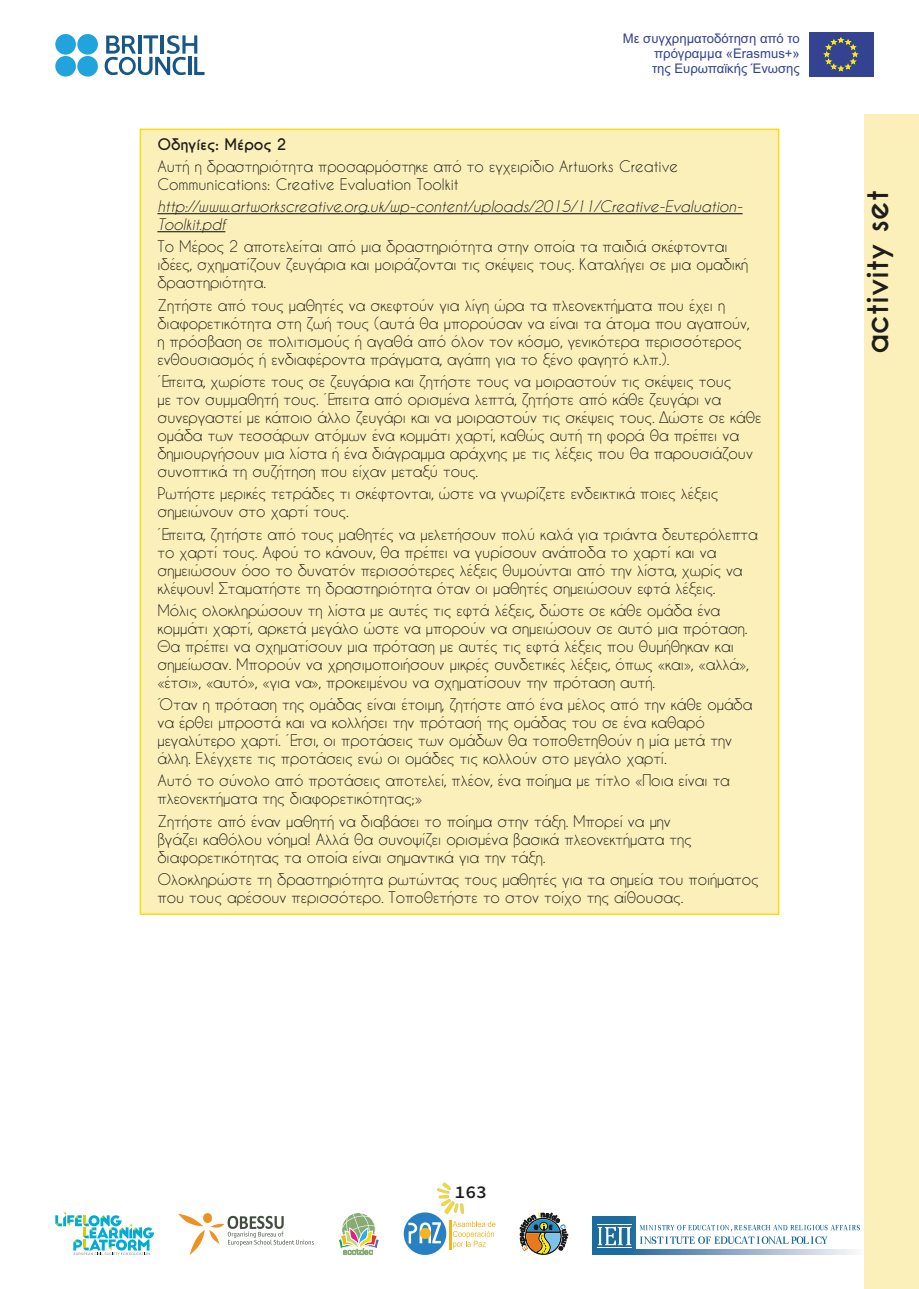
<style>
.page{position:relative;width:919px;height:1289px;background:#fff}
.page>*{position:absolute;margin:0;border:0;box-sizing:border-box;transform-origin:0 0}
.t1{font:700 30px "Caviar Dreams";color:#1d1d1c}
.t2{font:18px "Source Code Variable";color:#1d1d1c}
.plantillas_actividad{font:15px/18px "Caviar Dreams";color:#1d1d1c}
.plantillas_actividad-2{font:italic 15px/18px "Caviar Dreams";color:#1d1d1c}
.plantillas_actividad-3{font:700 15px "Caviar Dreams";color:#1d1d1c}
.t3{font:13.2px/14.9px "Arial";color:#334392;text-align:justify}
</style>
<div class="page">
<div style="left:864px;top:115px;width:54px;height:1173px;background:#fcf0ba"></div>
<div style="left:808px;top:32px;width:65px;height:45px;background:#334392"></div>
<svg style="left:823px;top:37px;width:34px;height:34px"></svg>
<div style="left:55px;top:34px;width:21px;height:21px;background:#21a4dd;border-radius:50%"></div>
<div style="left:77px;top:34px;width:21px;height:21px;background:#21a4dd;border-radius:50%"></div>
<div style="left:55px;top:56px;width:21px;height:21px;background:#21a4dd;border-radius:50%"></div>
<div style="left:77px;top:56px;width:21px;height:21px;background:#21a4dd;border-radius:50%"></div>
<svg style="left:105px;top:35px;width:99px;height:40px"></svg>
<svg style="left:520px;top:1212px;width:47px;height:42px"></svg>
<svg style="left:55px;top:1212px;width:99px;height:42px"></svg>
<svg style="left:592px;top:1216px;width:262px;height:38px;background:#719dbf"></svg>
<div style="left:636px;top:1216px;width:227px;height:32px;background:#fff"></div>
<svg style="left:640px;top:1224px;width:219px;height:19px"></svg>
<svg style="left:597px;top:1226px;width:34px;height:19px"></svg>
<hr style="left:597px;top:1223px;width:34px;height:1px;background:#fff">
<hr style="left:597px;top:1247px;width:34px;height:1px;background:#fff">
<svg style="left:178px;top:1213px;width:136px;height:41px"></svg>
<svg style="left:338px;top:1213px;width:41px;height:41px"></svg>
<div style="left:403px;top:1212px;width:43px;height:42px;background:#2680c1;border-radius:50%"></div>
<svg style="left:408px;top:1222px;width:33px;height:21px"></svg>
<div style="left:419px;top:1227px;width:12px;height:11px;background:#f2b420;border-radius:50%"></div>
<hr style="left:449px;top:1220px;width:2px;height:29px;background:#f2b420">
<svg style="left:452px;top:1221px;width:43px;height:27px"></svg>
<svg style="left:437px;top:1182px;width:27px;height:31px"></svg>
<div style="left:140px;top:129px;width:639px;height:786px;background:#fcf0ba;border:2px solid #f6de13"></div>
<hr style="left:157px;top:213px;width:585px;height:1px;background:#1d1d1c">
<hr style="left:157px;top:231px;width:68px;height:1px;background:#1d1d1c">
<p class="t3" style="left:652px;top:31px;width:149px;text-indent:-29px">Με συγχρηματοδότηση από το πρόγραμμα «Erasmus+» της Ευρωπαϊκής Ένωσης</p>
<p class="plantillas_actividad-3" style="left:157px;top:135px;width:130px">Οδηγίες: Μέρος 2</p>
<p class="plantillas_actividad" style="left:157px;top:157px;width:522px">Αυτή η δραστηριότητα προσαρμόστηκε από το εγχειρίδιο Artworks Creative<br>Communications: Creative Evaluation Toolkit</p>
<p class="plantillas_actividad-2" style="left:157px;top:197px;width:586px">http://www.artworkscreative.org.uk/wp-content/uploads/2015/11/Creative-Evaluation-<br>Toolkit.pdf</p>
<p class="plantillas_actividad" style="left:157px;top:237px;width:592px">Το Μέρος 2 αποτελείται από μια δραστηριότητα στην οποία τα παιδιά σκέφτονται ιδέες, σχηματίζουν ζευγάρια και μοιράζονται τις σκέψεις τους. Καταλήγει σε μια ομαδική δραστηριότητα.</p>
<p class="plantillas_actividad" style="left:157px;top:296px;width:594px">Ζητήστε από τους μαθητές να σκεφτούν για λίγη ώρα τα πλεονεκτήματα που έχει η διαφορετικότητα στη ζωή τους (αυτά θα μπορούσαν να είναι τα άτομα που αγαπούν, η πρόσβαση σε πολιτισμούς ή αγαθά από όλον τον κόσμο, γενικότερα περισσότερος ενθουσιασμός ή ενδιαφέροντα πράγματα, αγάπη για το ξένο φαγητό κ.λπ.).</p>
<p class="plantillas_actividad" style="left:157px;top:372px;width:605px">Έπειτα, χωρίστε τους σε ζευγάρια και ζητήστε τους να μοιραστούν τις σκέψεις τους<br>με τον συμμαθητή τους. Έπειτα από ορισμένα λεπτά, ζητήστε από κάθε ζευγάρι να συνεργαστεί με κάποιο άλλο ζευγάρι και να μοιραστούν τις σκέψεις τους. Δώστε σε κάθε ομάδα των τεσσάρων ατόμων ένα κομμάτι χαρτί, καθώς αυτή τη φορά θα πρέπει να δημιουργήσουν μια λίστα ή ένα διάγραμμα αράχνης με τις λέξεις που θα παρουσιάζουν συνοπτικά τη συζήτηση που είχαν μεταξύ τους.</p>
<p class="plantillas_actividad" style="left:157px;top:484px;width:562px">Ρωτήστε μερικές τετράδες τι σκέφτονται, ώστε να γνωρίζετε ενδεικτικά ποιες λέξεις σημειώνουν στο χαρτί τους.</p>
<p class="plantillas_actividad" style="left:157px;top:524px;width:602px">Έπειτα, ζητήστε από τους μαθητές να μελετήσουν πολύ καλά για τριάντα δευτερόλεπτα το χαρτί τους. Αφού το κάνουν, θα πρέπει να γυρίσουν ανάποδα το χαρτί και να σημειώσουν όσο το δυνατόν περισσότερες λέξεις θυμούνται από την λίστα, χωρίς να κλέψουν! Σταματήστε τη δραστηριότητα όταν οι μαθητές σημειώσουν εφτά λέξεις.</p>
<p class="plantillas_actividad" style="left:157px;top:601px;width:593px">Μόλις ολοκληρώσουν τη λίστα με αυτές τις εφτά λέξεις, δώστε σε κάθε ομάδα ένα κομμάτι χαρτί, αρκετά μεγάλο ώστε να μπορούν να σημειώσουν σε αυτό μια πρόταση.<br>Θα πρέπει να σχηματίσουν μια πρόταση με αυτές τις εφτά λέξεις που θυμήθηκαν και σημείωσαν. Μπορούν να χρησιμοποιήσουν μικρές συνδετικές λέξεις, όπως «και», «αλλά», «έτσι», «αυτό», «για να», προκειμένου να σχηματίσουν την πρόταση αυτή.</p>
<p class="plantillas_actividad" style="left:157px;top:695px;width:596px">Όταν η πρόταση της ομάδας είναι έτοιμη, ζητήστε από ένα μέλος από την κάθε ομάδα να έρθει μπροστά και να κολλήσει την πρότασή της ομάδας του σε ένα καθαρό μεγαλύτερο χαρτί. Έτσι, οι προτάσεις των ομάδων θα τοποθετηθούν η μία μετά την άλλη. Ελέγχετε τις προτάσεις ενώ οι ομάδες τις κολλούν στο μεγάλο χαρτί.</p>
<p class="plantillas_actividad" style="left:157px;top:771px;width:574px">Αυτό το σύνολο από προτάσεις αποτελεί, πλέον, ένα ποίημα με τίτλο «Ποια είναι τα πλεονεκτήματα της διαφορετικότητας;»</p>
<p class="plantillas_actividad" style="left:157px;top:811px;width:535px">Ζητήστε από έναν μαθητή να διαβάσει το ποίημα στην τάξη. Μπορεί να μην βγάζει καθόλου νόημα! Αλλά θα συνοψίζει ορισμένα βασικά πλεονεκτήματα της διαφορετικότητας τα οποία είναι σημαντικά για την τάξη.</p>
<p class="plantillas_actividad" style="left:157px;top:870px;width:602px">Ολοκληρώστε τη δραστηριότητα ρωτώντας τους μαθητές για τα σημεία του ποιήματος που τους αρέσουν περισσότερο. Τοποθετήστε το στον τοίχο της αίθουσας.</p>
<h1 class="t1" style="left:858px;top:354px;width:166px;rotate:-90deg">activity set</h1>
<p class="t2" style="left:454px;top:1178px;width:34px">163</p>
</div>
